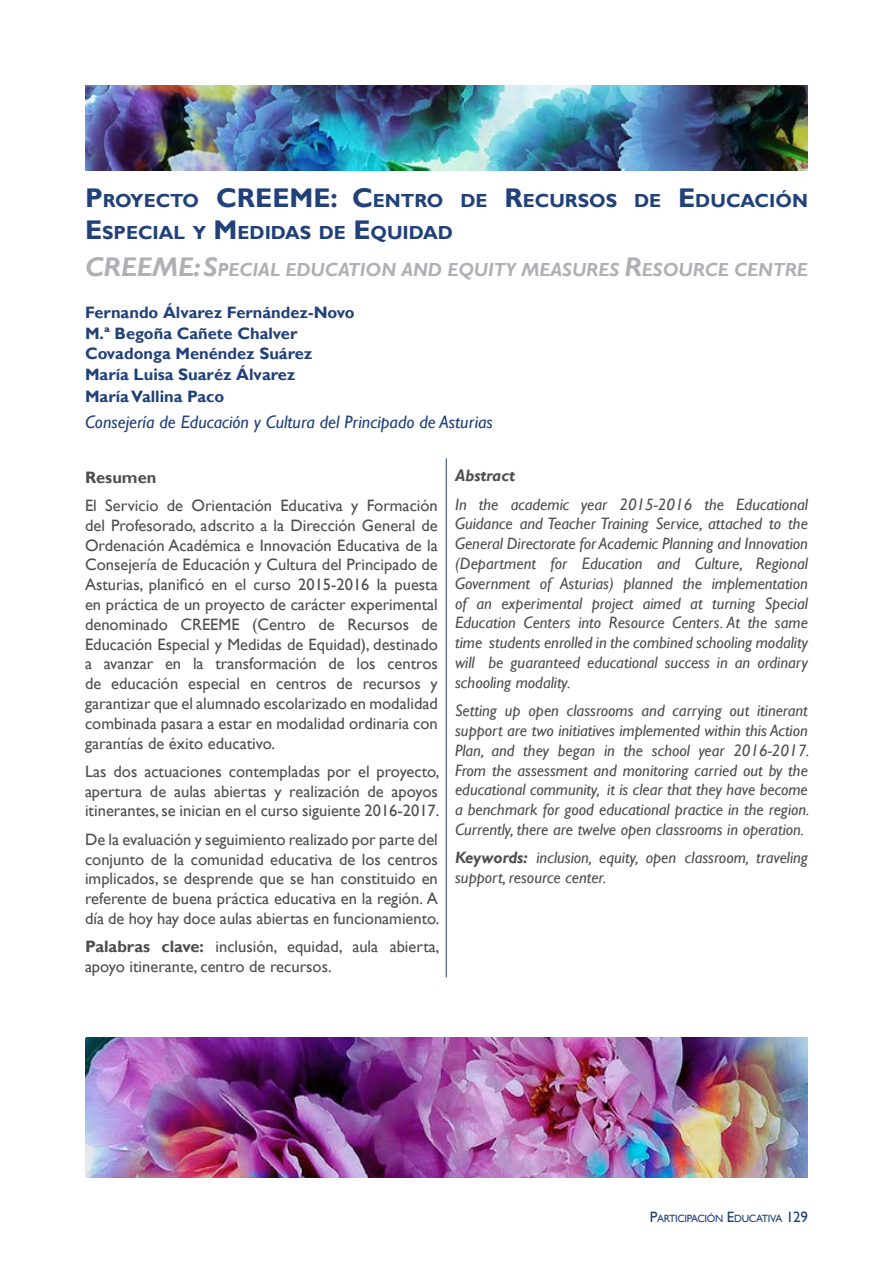
<style>
.page{position:relative;width:893px;height:1263px;background:#fff}
.page>*{position:absolute;margin:0;border:0;box-sizing:border-box;transform-origin:0 0}
.t1{font:700 18.9px/32.4px "Gill Sans";color:#21417a}
.t2{font:italic 700 18.9px "Gill Sans";color:#b0afb5}
.t3{font:italic 18px "Gill Sans";color:#21417a}
.t4{font:16.5px/19.8px "Gill Sans";color:#4f4e50;text-align:justify}
.t5{font:italic 16.5px/19.8px "Gill Sans";color:#4f4e50;text-align:justify}
.t6{font:700 16.5px/20.7px "Gill Sans";color:#21417a}
.t7{font:italic 700 16.5px "Gill Sans";color:#4f4e50}
.t8{font:700 16.5px "Gill Sans";color:#4f4e50}
.t9{font:10.5px "Gill Sans";letter-spacing:-.03em;color:#21417a}
.s1{font-size:27px}
.s2{font-weight:700}
.s3{font-size:15px}
</style>
<div class="page">
<hr style="left:446px;top:458px;width:1px;height:519px;background:#21417a">
<img style="left:85px;top:1037px;width:723px;height:141px">
<img style="left:85px;top:85px;width:723px;height:85px">
<p class="t1" style="left:85px;top:185px;width:724px;text-indent:204px"><span class="s1">ME: C</span>ENTRO DE <span class="s1">R</span>ECURSOS DE <span class="s1">E</span>DUCACIÓN<br><span class="s1">E</span>SPECIAL Y <span class="s1">M</span>EDIDAS DE <span class="s1">E</span>QUIDAD</p>
<p class="t2" style="left:85px;top:259px;width:621px"><span class="s1">CREEME: S</span>PECIAL EDUCATION AND EQUITY MEASURES <span class="s1">R</span>ESOURCE</p>
<p class="t2" style="left:734px;top:259px;width:63px">CENTRE</p>
<p class="t6" style="left:85px;top:302px;width:271px">Fernando Álvarez Fernández-Novo<br>M.ª Begoña Cañete Chalver<br>Covadonga Menéndez Suárez<br>María Luisa Suaréz Álvarez</p>
<p class="t6" style="left:85px;top:387px;width:141px">María Vallina Paco</p>
<p class="t3" style="left:85px;top:412px;width:409px">Consejería de Educación y Cultura del Principado de Asturias</p>
<p class="t1" style="left:85px;top:185px;width:150px"><span class="s1">P</span>ROYECTO <span class="s1">CREE</span></p>
<p class="t8" style="left:85px;top:467px;width:73px">Resumen</p>
<p class="t4" style="left:85px;top:496px;width:354px">El Servicio de Orientación Educativa y Formación del Profesorado, adscrito a la Dirección General de Ordenación Académica e Innovación Educativa de la Consejería de Educación y Cultura del Principado de Asturias, planificó en el curso 2015‑2016 la puesta en práctica de un proyecto de carácter experimental denominado CREEME (Centro de Recursos de Educación Especial y Medidas de Equidad), destinado a avanzar en la transformación de los centros de educación especial en centros de recursos y garantizar que el alumnado escolarizado en modalidad combinada pasara a estar en modalidad ordinaria con garantías de éxito educativo.</p>
<p class="t4" style="left:85px;top:762px;width:356px">Las dos actuaciones contempladas por el proyecto, apertura de aulas abiertas y realización de apoyos itinerantes, se inician en el curso siguiente 2016‑2017.</p>
<p class="t4" style="left:85px;top:830px;width:356px">De la evaluación y seguimiento realizado por parte del conjunto de la comunidad educativa de los centros implicados, se desprende que se han constituido en referente de buena práctica educativa en la región. A día de hoy hay doce aulas abiertas en funcionamiento.</p>
<p class="t4" style="left:85px;top:937px;width:356px"><span class="s2">Palabras clave:</span> inclusión, equidad, aula abierta, apoyo itinerante, centro de recursos.</p>
<p class="t7" style="left:455px;top:466px;width:62px">Abstract</p>
<p class="t5" style="left:455px;top:494px;width:354px">In the academic year 2015‑2016 the Educational Guidance and Teacher Training Service, attached to the General Directorate for Academic Planning and Innovation (Department for Education and Culture, Regional Government of Asturias) planned the implementation of an experimental project aimed at turning Special Education Centers into Resource Centers. At the same time students enrolled in the combined schooling modality will be guaranteed educational success in an ordinary schooling modality.</p>
<p class="t5" style="left:455px;top:701px;width:356px">Setting up open classrooms and carrying out itinerant support are two initiatives implemented within this Action Plan, and they began in the school year 2016‑2017.<br>From the assessment and monitoring carried out by the educational community, it is clear that they have become a benchmark for good educational practice in the region.<br>Currently, there are twelve open classrooms in operation.</p>
<p class="t5" style="left:455px;top:848px;width:354px"><span class="s2">Keywords:</span> inclusion, equity, open classroom, traveling support, resource center.</p>
<p class="t9" style="left:650px;top:1213px;width:160px"><span class="s3">P</span>ARTICIPACIÓN <span class="s3">E</span>DUCATIVA <span class="s3">129</span></p>
</div>
